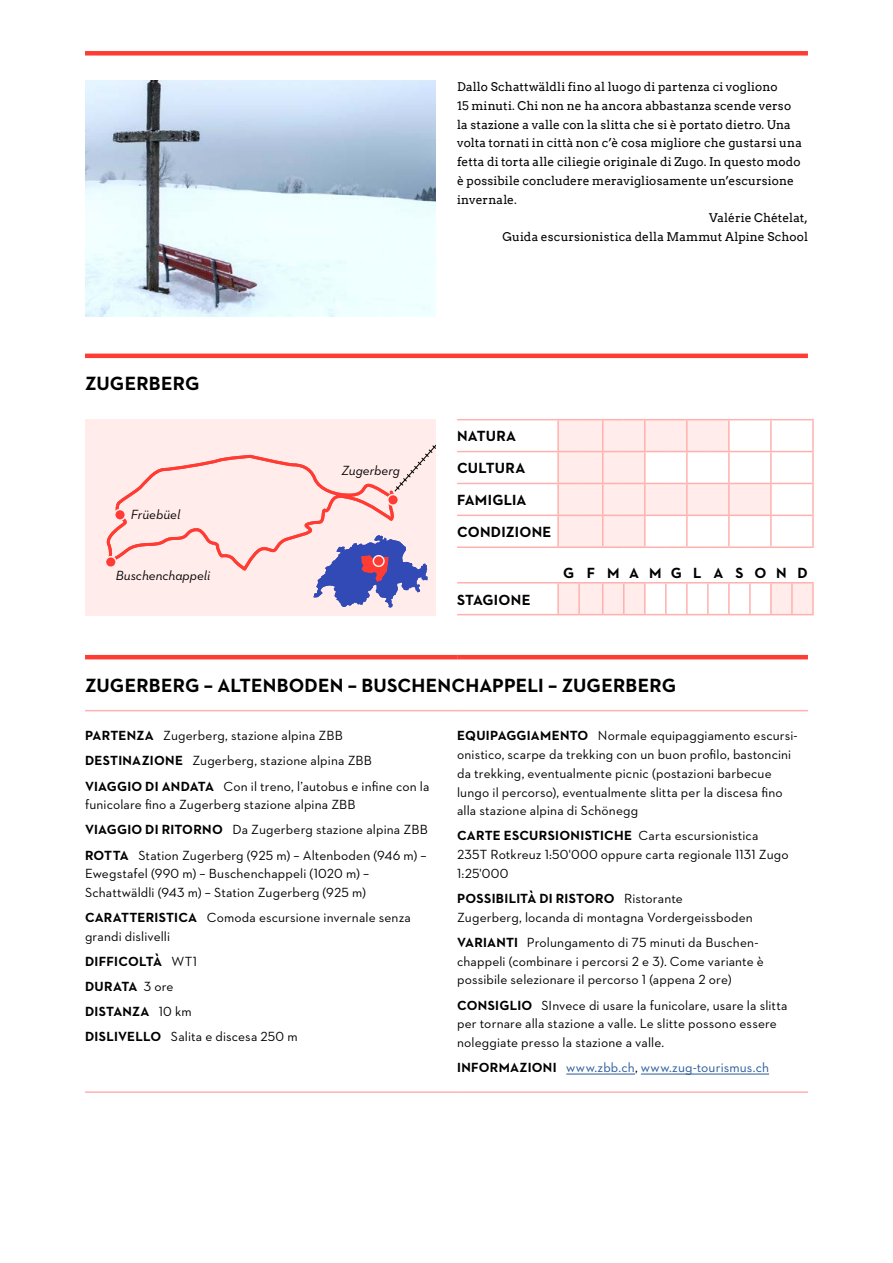
<style>
.page{position:relative;width:893px;height:1263px;background:#fff}
.page>*{position:absolute;margin:0;border:0;box-sizing:border-box;transform-origin:0 0}
.t1{font:700 19.5px "Neutraface 2 Text";letter-spacing:.01em;color:#000}
.t2{font:700 15px/32px "Neutraface 2 Text";letter-spacing:.02em;color:#000}
.t3{font:700 15px "Neutraface 2 Text";letter-spacing:.735em;color:#000}
.t4{font:13.5px/18.8px "Neutraface 2 Text";letter-spacing:.01em;color:#000}
.t5{font:700 13.5px/25px "Neutraface 2 Text";letter-spacing:.015em;color:#000}
.t6{font:13.5px "Neutraface 2 Text";letter-spacing:.01em;color:#275b9b}
.t7{font:italic 13.5px "Neutraface 2 Text";color:#000}
.t8{font:12px "Arvo";letter-spacing:.01em;color:#000}
.s1{font-weight:700}
.s2{font-weight:400}
.s3{font-weight:700;color:#000}
.s4{color:#000}
</style>
<div class="page">
<div style="left:85px;top:51px;width:723px;height:5px;background:#ff3c34"></div>
<svg style="left:559px;top:583px;width:253px;height:31px;fill:#ffeceb"></svg>
<hr style="left:457px;top:582px;width:101px;height:1px;background:#ffb1ae">
<hr style="left:557px;top:583px;width:2px;height:31px;background:#ffb1ae">
<hr style="left:578px;top:583px;width:2px;height:31px;background:#ffb1ae">
<hr style="left:602px;top:583px;width:1px;height:31px;background:#ffb1ae">
<hr style="left:623px;top:583px;width:1px;height:31px;background:#ffb1ae">
<hr style="left:644px;top:583px;width:2px;height:31px;background:#ffb1ae">
<hr style="left:665px;top:583px;width:2px;height:31px;background:#ffb1ae">
<hr style="left:686px;top:583px;width:2px;height:31px;background:#ffb1ae">
<hr style="left:707px;top:583px;width:2px;height:31px;background:#ffb1ae">
<hr style="left:728px;top:583px;width:2px;height:31px;background:#ffb1ae">
<hr style="left:749px;top:583px;width:2px;height:31px;background:#ffb1ae">
<hr style="left:770px;top:583px;width:2px;height:31px;background:#ffb1ae">
<svg style="left:558px;top:582px;width:256px;height:1px"></svg>
<hr style="left:791px;top:583px;width:2px;height:31px;background:#ffb1ae">
<hr style="left:812px;top:583px;width:2px;height:31px;background:#ffb1ae">
<hr style="left:457px;top:614px;width:101px;height:1px;background:#ffb1ae">
<svg style="left:558px;top:614px;width:256px;height:1px"></svg>
<hr style="left:457px;top:419px;width:101px;height:1px;background:#ffb1ae">
<hr style="left:557px;top:420px;width:2px;height:31px;background:#ffb1ae">
<hr style="left:457px;top:451px;width:101px;height:1px;background:#ffb1ae">
<hr style="left:557px;top:452px;width:2px;height:31px;background:#ffb1ae">
<hr style="left:457px;top:483px;width:101px;height:1px;background:#ffb1ae">
<hr style="left:557px;top:484px;width:2px;height:31px;background:#ffb1ae">
<hr style="left:457px;top:515px;width:101px;height:1px;background:#ffb1ae">
<hr style="left:557px;top:516px;width:2px;height:30px;background:#ffb1ae">
<svg style="left:558px;top:419px;width:256px;height:127px"></svg>
<hr style="left:812px;top:516px;width:2px;height:30px;background:#ffb1ae">
<hr style="left:457px;top:546px;width:101px;height:2px;background:#ffb1ae">
<hr style="left:558px;top:546px;width:21px;height:2px;background:#ffb1ae">
<hr style="left:579px;top:546px;width:24px;height:2px;background:#ffb1ae">
<hr style="left:603px;top:546px;width:21px;height:2px;background:#ffb1ae">
<hr style="left:624px;top:546px;width:21px;height:2px;background:#ffb1ae">
<hr style="left:645px;top:546px;width:21px;height:2px;background:#ffb1ae">
<hr style="left:666px;top:546px;width:21px;height:2px;background:#ffb1ae">
<hr style="left:687px;top:546px;width:21px;height:2px;background:#ffb1ae">
<hr style="left:708px;top:546px;width:21px;height:2px;background:#ffb1ae">
<hr style="left:729px;top:546px;width:21px;height:2px;background:#ffb1ae">
<hr style="left:750px;top:546px;width:21px;height:2px;background:#ffb1ae">
<hr style="left:771px;top:546px;width:21px;height:2px;background:#ffb1ae">
<hr style="left:792px;top:546px;width:22px;height:2px;background:#ffb1ae">
<div style="left:85px;top:419px;width:351px;height:196px;background:#ffeceb"></div>
<svg style="left:106px;top:444px;width:330px;height:164px"></svg>
<div style="left:373px;top:556px;width:11px;height:10px;background:#ff3c34;border-radius:50%"></div>
<div style="left:373px;top:555px;width:12px;height:12px;border:2px solid #ffeceb;border-radius:50%"></div>
<hr style="left:85px;top:354px;width:723px;height:4px;background:#ff3c34">
<hr style="left:85px;top:655px;width:372px;height:4px;background:#ff3c34">
<hr style="left:457px;top:655px;width:351px;height:4px;background:#ff3c34">
<hr style="left:85px;top:1091px;width:372px;height:2px;background:#ffb1ae">
<hr style="left:457px;top:1091px;width:351px;height:2px;background:#ffb1ae">
<hr style="left:85px;top:710px;width:372px;height:1px;background:#ffb1ae">
<hr style="left:457px;top:710px;width:351px;height:1px;background:#ffb1ae">
<hr style="left:566px;top:1074px;width:69px;height:1px;background:#275b9b">
<hr style="left:641px;top:1074px;width:128px;height:1px;background:#275b9b">
<img style="left:85px;top:81px;width:351px;height:235px">
<h1 class="t1" style="left:85px;top:371px;width:116px">ZUGERBERG</h1>
<p class="t7" style="left:131px;top:506px;width:51px">Früebüel</p>
<p class="t7" style="left:116px;top:567px;width:96px">Buschenchappeli</p>
<p class="t8" style="left:457px;top:80px;width:322px">Dallo Schattwäldli fino al luogo di partenza ci vogliono</p>
<p class="t8" style="left:457px;top:98px;width:336px">15 minuti. Chi non ne ha ancora abbastanza scende verso</p>
<p class="t8" style="left:457px;top:117px;width:335px">la stazione a valle con la slitta che si è portato dietro. Una</p>
<p class="t8" style="left:457px;top:136px;width:346px">volta tornati in città non c’è cosa migliore che gustarsi una</p>
<p class="t8" style="left:457px;top:154px;width:345px">fetta di torta alle ciliegie originale di Zugo. In questo modo</p>
<p class="t8" style="left:457px;top:173px;width:338px">è possibile concludere meravigliosamente un’escursione</p>
<p class="t8" style="left:457px;top:192px;width:61px">invernale.</p>
<p class="t8" style="left:709px;top:211px;width:100px">Valérie Chételat,</p>
<p class="t8" style="left:502px;top:229px;width:307px">Guida escursionistica della Mammut Alpine School</p>
<p class="t7" style="left:341px;top:461px;width:60px">Zugerberg</p>
<p class="t2" style="left:457px;top:420px;width:96px">NATURA<br>CULTURA<br>FAMIGLIA<br>CONDIZIONE</p>
<p class="t2" style="left:457px;top:583px;width:75px">STAGIONE</p>
<p class="t3" style="left:563px;top:563px;width:246px">GFMAMGLASOND</p>
<h1 class="t1" style="left:85px;top:672px;width:593px">ZUGERBERG – ALTENBODEN – BUSCHENCHAPPELI – ZUGERBERG</h1>
<p class="t4" style="left:85px;top:723px;width:346px;line-height:25px"><span class="s1">PARTENZA</span> Zugerberg, stazione alpina ZBB<br><span class="s1">DESTINAZIONE</span> Zugerberg, stazione alpina ZBB<br><span class="s1">VIAGGIO DI ANDATA</span> Con il treno, l’autobus e infine con la</p>
<p class="t4" style="left:85px;top:792px;width:344px;line-height:25px">funicolare fino a Zugerberg stazione alpina ZBB<br><span class="s1">VIAGGIO DI RITORNO</span> Da Zugerberg stazione alpina ZBB<br><span class="s1">ROTTA</span> Station Zugerberg (925 m) – Altenboden (946 m) –</p>
<p class="t4" style="left:85px;top:864px;width:286px">Ewegstafel (990 m) – Buschenchappeli (1020 m) –<br>Schattwäldli (943 m) – Station Zugerberg (925 m)</p>
<p class="t4" style="left:85px;top:908px;width:327px"><span class="s1">CARATTERISTICA</span> Comoda escursione invernale senza grandi dislivelli</p>
<p class="t5" style="left:85px;top:949px;width:214px">DIFFICOLTÀ <span class="s2">WT1<br></span>DURATA <span class="s2">3 ore<br></span>DISTANZA <span class="s2">10 km<br></span>DISLIVELLO <span class="s2">Salita e discesa 250 m</span></p>
<p class="t4" style="left:457px;top:726px;width:342px"><span class="s1">EQUIPAGGIAMENTO</span> Normale equipaggiamento escursi&shy;onistico, scarpe da trekking con un buon profilo, bastoncini da trekking, eventualmente picnic (postazioni barbecue lungo il percorso), eventualmente slitta per la discesa fino alla stazione alpina di Schönegg</p>
<p class="t4" style="left:457px;top:826px;width:333px"><span class="s1">CARTE ESCURSIONISTICHE</span> Carta escursionistica<br>235T Rotkreuz 1:50'000 oppure carta regionale 1131 Zugo<br>1:25'000</p>
<p class="t4" style="left:457px;top:889px;width:297px"><span class="s1">POSSIBILITÀ DI RISTORO</span> Ristorante<br>Zugerberg, locanda di montagna Vordergeissboden</p>
<p class="t4" style="left:457px;top:933px;width:308px"><span class="s1">VARIANTI</span> Prolungamento di 75 minuti da Buschen&shy;chappeli (combinare i percorsi 2 e 3). Come variante è possibile selezionare il percorso 1 (appena 2 ore)</p>
<p class="t4" style="left:457px;top:995px;width:332px"><span class="s1">CONSIGLIO</span> SInvece di usare la funicolare, usare la slitta per tornare alla stazione a valle. Le slitte possono essere noleggiate presso la stazione a valle.</p>
<p class="t6" style="left:457px;top:1059px;width:313px"><span class="s3">INFORMAZIONI</span> www.zbb.ch<span class="s4">,</span> www.zug-tourismus.ch</p>
</div>
